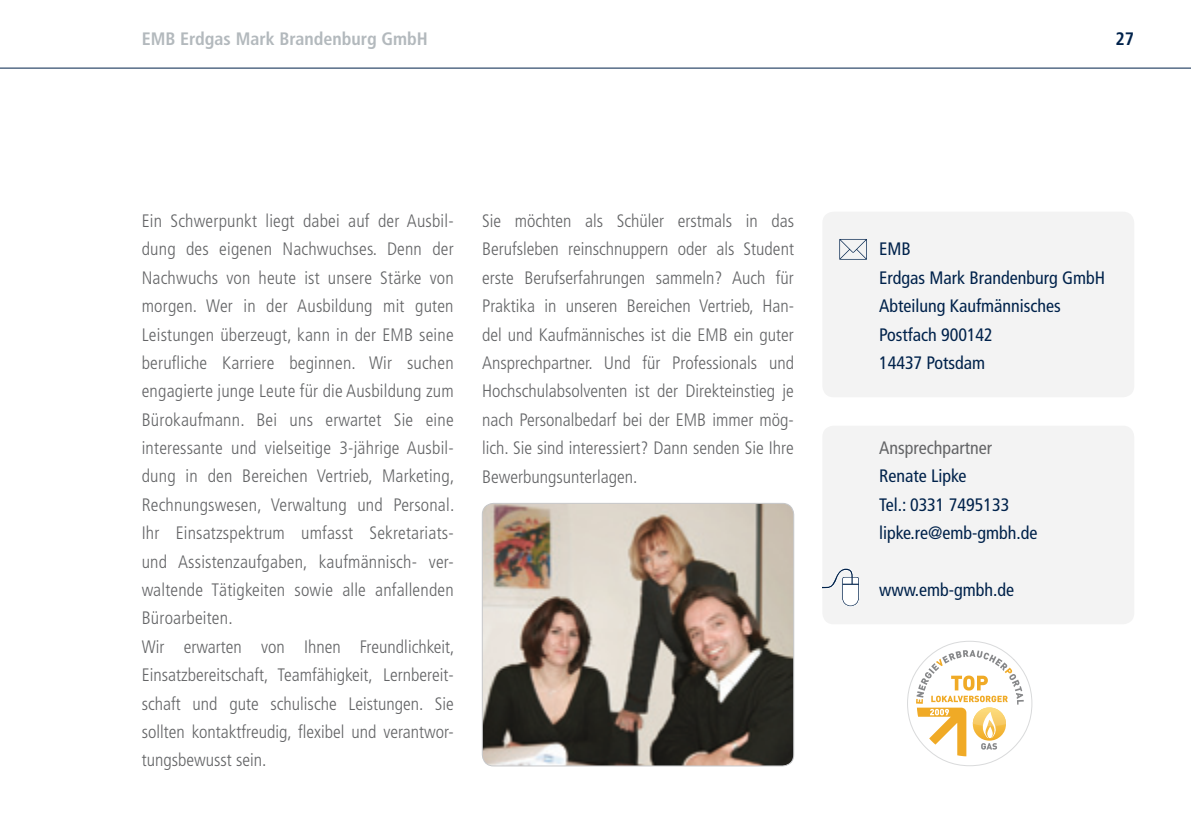
<style>
.page{position:relative;width:1191px;height:840px;background:#fff}
.page>*{position:absolute;margin:0;border:0;box-sizing:border-box;transform-origin:0 0}
.t1{font:300 condensed 18px/28.4px "Frutiger";letter-spacing:.01em;color:#646567}
.t2{font:condensed 18px/28.4px "Frutiger";color:#00224b}
.t3{font:700 condensed 18px "Frutiger";color:#b3b9bd}
.t4{font:condensed 18px "Frutiger";color:#646567}
.t5{font:700 condensed 18px "Frutiger";color:#00224b}
</style>
<div class="page">
<svg style="left:907px;top:641px;width:125px;height:124px"></svg>
<hr style="left:0;top:68px;width:1191px;height:1px;background:#00224b">
<div style="left:822px;top:211px;width:312px;height:186px;background:#f3f3f3;border-radius:11px"></div>
<svg style="left:839px;top:239px;width:28px;height:20px"></svg>
<img style="left:482px;top:504px;width:311px;height:261px">
<div style="left:482px;top:502px;width:312px;height:264px;border:1px solid #c6c7c9;border-radius:11px"></div>
<div style="left:822px;top:425px;width:312px;height:199px;background:#f3f3f3;border-radius:11px"></div>
<svg style="left:822px;top:568px;width:37px;height:39px"></svg>
<p class="t3" style="left:142px;top:28px;width:287px">EMB Erdgas Mark Brandenburg GmbH</p>
<p class="t5" style="left:1115px;top:28px;width:20px">27</p>
<p class="t1" style="left:142px;top:207px;width:314px">Ein Schwerpunkt liegt dabei auf der Ausbil&shy;dung des eigenen Nachwuchses. Denn der Nachwuchs von heute ist unsere Stärke von morgen. Wer in der Ausbildung mit guten Leistungen überzeugt, kann in der EMB seine berufliche Karriere beginnen. Wir suchen engagierte junge Leute für die Ausbildung zum Bürokaufmann. Bei uns erwartet Sie eine interessante und vielseitige 3-jährige Ausbil&shy;dung in den Bereichen Vertrieb, Marketing, Rechnungswesen, Verwaltung und Personal.<br>Ihr Einsatzspektrum umfasst Sekretariats&shy;und Assistenzaufgaben, kaufmännisch- ver&shy;waltende Tätigkeiten sowie alle anfallenden Büroarbeiten.<br>Wir erwarten von Ihnen Freundlichkeit, Einsatzbereitschaft, Teamfähigkeit, Lernbereit&shy;schaft und gute schulische Leistungen. Sie sollten kontaktfreudig, flexibel und verantwor&shy;tungsbewusst sein.</p>
<p class="t1" style="left:482px;top:207px;width:313px;text-align:justify">Sie möchten als Schüler erstmals in das Berufsleben reinschnuppern oder als Student erste Berufserfahrungen sammeln? Auch für Praktika in unseren Bereichen Vertrieb, Han&shy;del und Kaufmännisches ist die EMB ein guter Ansprechpartner. Und für Professionals und Hochschulabsolventen ist der Direkteinstieg je nach Personalbedarf bei der EMB immer mög&shy;lich. Sie sind interessiert? Dann senden Sie Ihre Bewerbungsunterlagen.</p>
<p class="t2" style="left:879px;top:235px;width:227px">EMB<br>Erdgas Mark Brandenburg GmbH<br>Abteilung Kaufmännisches<br>Postfach 900142<br>14437 Potsdam</p>
<p class="t4" style="left:879px;top:437px;width:114px">Ansprechpartner</p>
<p class="t2" style="left:879px;top:462px;width:160px">Renate Lipke<br>Tel.: 0331 7495133 lipke.re@emb-gmbh.de</p>
<p class="t2" style="left:879px;top:575px;width:136px">www.emb-gmbh.de</p>
</div>
